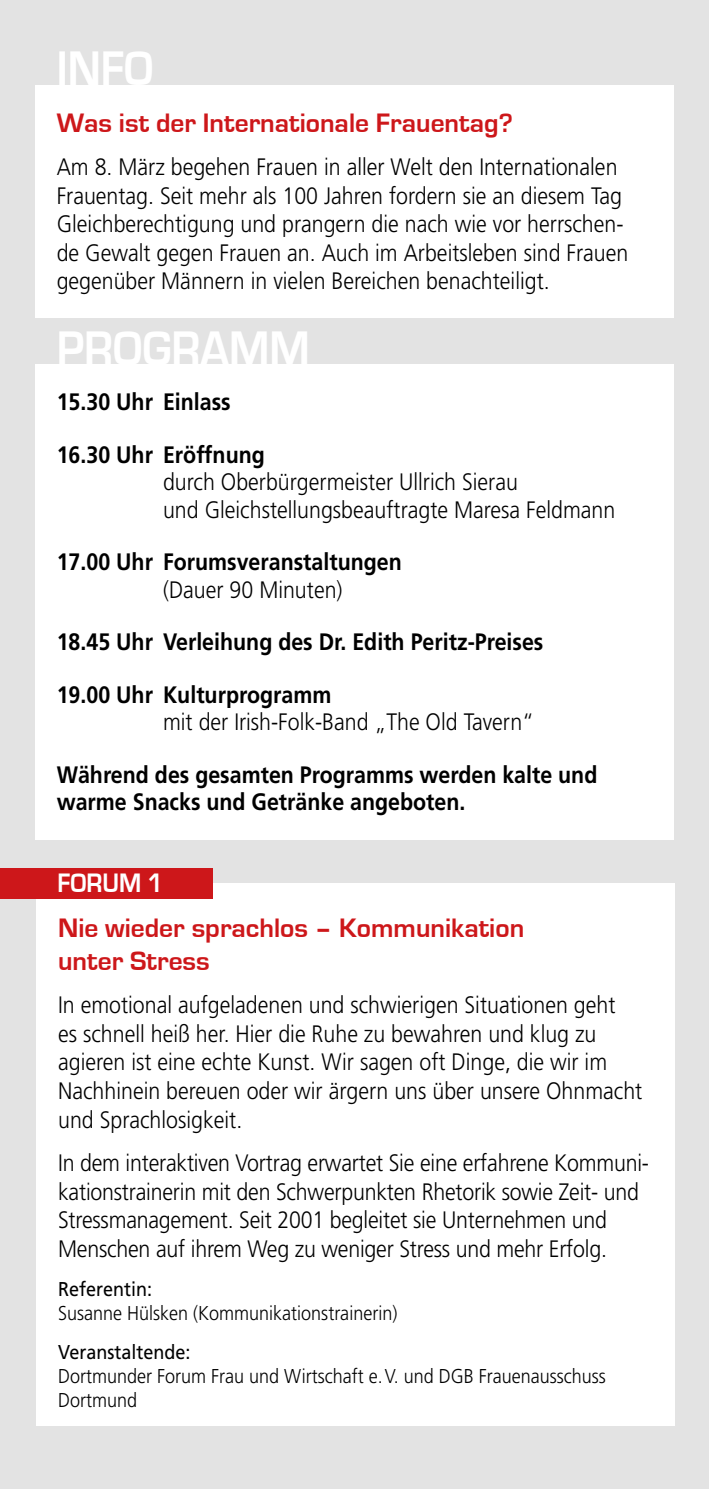
<style>
.page{position:relative;width:709px;height:1489px;background:#fff}
.page>*{position:absolute;margin:0;border:0;box-sizing:border-box;transform-origin:0 0}
.t1{font:700 50px "Eurostile";color:#fff;scale:.9 1}
.t2{font:700 27.5px/33px "Eurostile";color:#cd171a}
.t3{font:700 27.5px "Eurostile";color:#fff;scale:.9 1}
.t4{font:300 23.75px/28.5px "Frutiger LT";color:#000;scale:.9 1}
.t5{font:700 23.75px/27.5px "Frutiger LT";color:#000;scale:.9 1}
.t6{font:300 20px/24px "Frutiger LT";color:#000;scale:.9 1}
.t7{font:20px "Frutiger LT";color:#000;scale:.9 1}
</style>
<div class="page">
<div style="left:0;top:0;width:709px;height:1488px;background:#e3e3e3"></div>
<div style="left:37px;top:883px;width:638px;height:541px;background:#fff"></div>
<div style="left:0;top:867px;width:213px;height:31px;background:#cd171a"></div>
<hr style="left:708px;top:868px;width:1px;height:31px;background:#cd171a">
<div style="left:35px;top:85px;width:638px;height:233px;background:#fff"></div>
<div style="left:35px;top:364px;width:638px;height:475px;background:#fff"></div>
<hr style="left:708px;top:73px;width:1px;height:30px;background:#cd171a">
<h1 class="t1" style="left:57px;top:41px;width:109px">INFO</h1>
<p class="t2" style="left:57px;top:107px;width:458px">Was ist der Internationale Frauentag?</p>
<p class="t4" style="left:57px;top:153px;width:636px">Am 8. März begehen Frauen in aller Welt den Internationalen Frauentag. Seit mehr als 100 Jahren fordern sie an diesem Tag Gleichberechtigung und prangern die nach wie vor herrschen&shy;de Gewalt gegen Frauen an. Auch im Arbeitsleben sind Frauen gegenüber Männern in vielen Bereichen benachteiligt.</p>
<h1 class="t1" style="left:57px;top:321px;width:283px">PROGRAMM</h1>
<p class="t5" style="left:57px;top:388px;width:195px">15.30 Uhr Einlass</p>
<p class="t5" style="left:57px;top:441px;width:233px">16.30 Uhr Eröffnung</p>
<p class="t4" style="left:163px;top:468px;width:504px;line-height:27.5px">durch Oberbürgermeister Ullrich Sierau<br>und Gleichstellungsbeauftragte Maresa Feldmann</p>
<p class="t5" style="left:57px;top:548px;width:385px">17.00 Uhr Forumsveranstaltungen</p>
<p class="t4" style="left:163px;top:575px;width:201px">(Dauer 90 Minuten)</p>
<p class="t5" style="left:57px;top:628px;width:542px">18.45 Uhr Verleihung des Dr. Edith Peritz-Preises</p>
<p class="t5" style="left:57px;top:681px;width:307px">19.00 Uhr Kulturprogramm</p>
<p class="t4" style="left:163px;top:708px;width:414px">mit der Irish-Folk-Band „The Old Tavern“</p>
<p class="t5" style="left:57px;top:761px;width:602px">Während des gesamten Programms werden kalte und warme Snacks und Getränke angeboten.</p>
<p class="t3" style="left:58px;top:868px;width:119px">FORUM 1</p>
<p class="t2" style="left:58px;top:911px;width:467px">Nie wieder sprachlos – Kommunikation unter Stress</p>
<p class="t4" style="left:58px;top:991px;width:650px">In emotional aufgeladenen und schwierigen Situationen geht<br>es schnell heiß her. Hier die Ruhe zu bewahren und klug zu agieren ist eine echte Kunst. Wir sagen oft Dinge, die wir im Nachhinein bereuen oder wir ärgern uns über unsere Ohnmacht und Sprachlosigkeit.</p>
<p class="t4" style="left:58px;top:1148px;width:658px">In dem interaktiven Vortrag erwartet Sie eine erfahrene Kommuni&shy;kationstrainerin mit den Schwerpunkten Rhetorik sowie Zeit- und Stressmanagement. Seit 2001 begleitet sie Unternehmen und Menschen auf ihrem Weg zu weniger Stress und mehr Erfolg.</p>
<p class="t7" style="left:58px;top:1276px;width:106px">Referentin:</p>
<p class="t6" style="left:58px;top:1300px;width:378px">Susanne Hülsken (Kommunikationstrainerin)</p>
<p class="t7" style="left:58px;top:1339px;width:149px">Veranstaltende:</p>
<p class="t6" style="left:58px;top:1363px;width:610px">Dortmunder Forum Frau und Wirtschaft e.V. und DGB Frauenausschuss<br>Dortmund</p>
</div>
